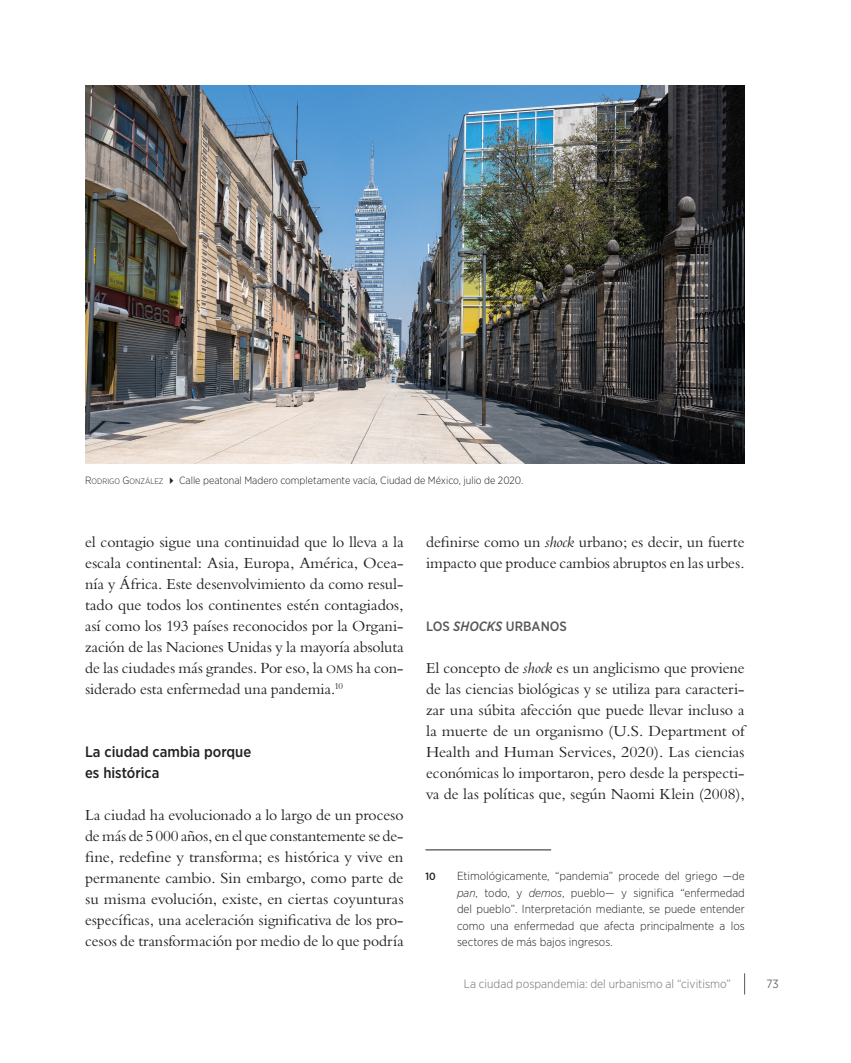
<style>
.page{position:relative;width:851px;height:1063px;background:#fff}
.page>*{position:absolute;margin:0;border:0;box-sizing:border-box;transform-origin:0 0}
.TEXTO_GENERAL_S_S{font:15px/21px "Bergamo Std";color:#231f20;text-align:justify}
.TEXTO_GENERAL{font:15px/21px "Bergamo Std";letter-spacing:-.005em;color:#231f20;text-align:justify}
.T2{font:500 15px/21px "Gotham Narrow";color:#231f20}
.T3{font:500 13.5px "Gotham Narrow";color:#57585a}
.CORNISA_IZQUIERDA{font:300 12px "Gotham Narrow";color:#6c6d70}
.t1{font:12px "Gotham Narrow";color:#6c6d70}
.t2{font:300 11.7px/16.5px "Gotham Narrow";color:#231f20;text-align:justify}
.FOTO_PIE_-_horizonta{font:300 10.5px "Gotham Narrow";color:#231f20}
.t3{font:500 10.5px "Gotham Narrow";color:#231f20}
.s1{font-style:inherit}
.s2{font-size:7.8px}
.s3{font-size:11.25px}
.s4{font-style:italic}
</style>
<div class="page">
<svg style="left:744px;top:973px;width:1px;height:22px"></svg>
<img style="left:85px;top:85px;width:659px;height:378px">
<hr style="left:425px;top:850px;width:126px;height:1px;background:#231f20">
<p class="FOTO_PIE_-_horizonta" style="left:85px;top:474px;width:439px"><span class="s1">R</span><span class="s2">ODRIGO</span> <span class="s1">G</span> <span class="s2">ONZÁLEZ</span> ✔ Calle peatonal Madero completamente vacía, Ciudad de México, julio de 2020.</p>
<p class="TEXTO_GENERAL" style="left:85px;top:532px;width:320px">el contagio sigue una continuidad que lo lleva a la escala continental: Asia, Europa, América, Ocea&shy;nía y África. Este desenvolvimiento da como resul&shy;tado que todos los continentes estén contagiados, así como los 193 países reconocidos por la Organi&shy;zación de las Naciones Unidas y la mayoría absoluta de las ciudades más grandes. Por eso, la <span class="s3">OMS</span> ha con&shy;siderado esta enfermedad una pandemia.<sup>10</sup></p>
<p class="T2" style="left:85px;top:741px;width:168px">La ciudad cambia porque es histórica</p>
<p class="TEXTO_GENERAL_S_S" style="left:85px;top:805px;width:320px">La ciudad ha evolucionado a lo largo de un proceso de más de 5000 años, en el que constantemente se de&shy;fine, redefine y transforma; es histórica y vive en permanente cambio. Sin embargo, como parte de su misma evolución, existe, en ciertas coyunturas específicas, una aceleración significativa de los pro&shy;cesos de transformación por medio de lo que podría</p>
<p class="TEXTO_GENERAL_S_S" style="left:426px;top:532px;width:320px">definirse como un <span class="s4">shock</span> urbano; es decir, un fuerte impacto que produce cambios abruptos en las urbes.</p>
<p class="T3" style="left:426px;top:618px;width:142px">LOS <span class="s4">SHOCKS</span> URBANOS</p>
<p class="TEXTO_GENERAL_S_S" style="left:426px;top:658px;width:320px">El concepto de <span class="s4">shock</span> es un anglicismo que proviene de las ciencias biológicas y se utiliza para caracteri&shy;zar una súbita afección que puede llevar incluso a la muerte de un organismo (U.S. Department of Health and Human Services, 2020). Las ciencias económicas lo importaron, pero desde la perspecti&shy;va de las políticas que, según Naomi Klein (2008),</p>
<p class="t3" style="left:425px;top:870px;width:12px">10</p>
<p class="t2" style="left:457px;top:867px;width:289px">Etimológicamente, “pandemia” procede del griego —de <span class="s4">pan</span>, todo, y <span class="s4">demos</span>, pueblo— y significa “enfermedad del pueblo”. Interpretación mediante, se puede entender como una enfermedad que afecta principalmente a los sectores de más bajos ingresos.</p>
<p class="CORNISA_IZQUIERDA" style="left:464px;top:976px;width:269px">La ciudad pospandemia: del urbanismo al “civitismo”</p>
<p class="t1" style="left:766px;top:976px;width:14px">73</p>
</div>
